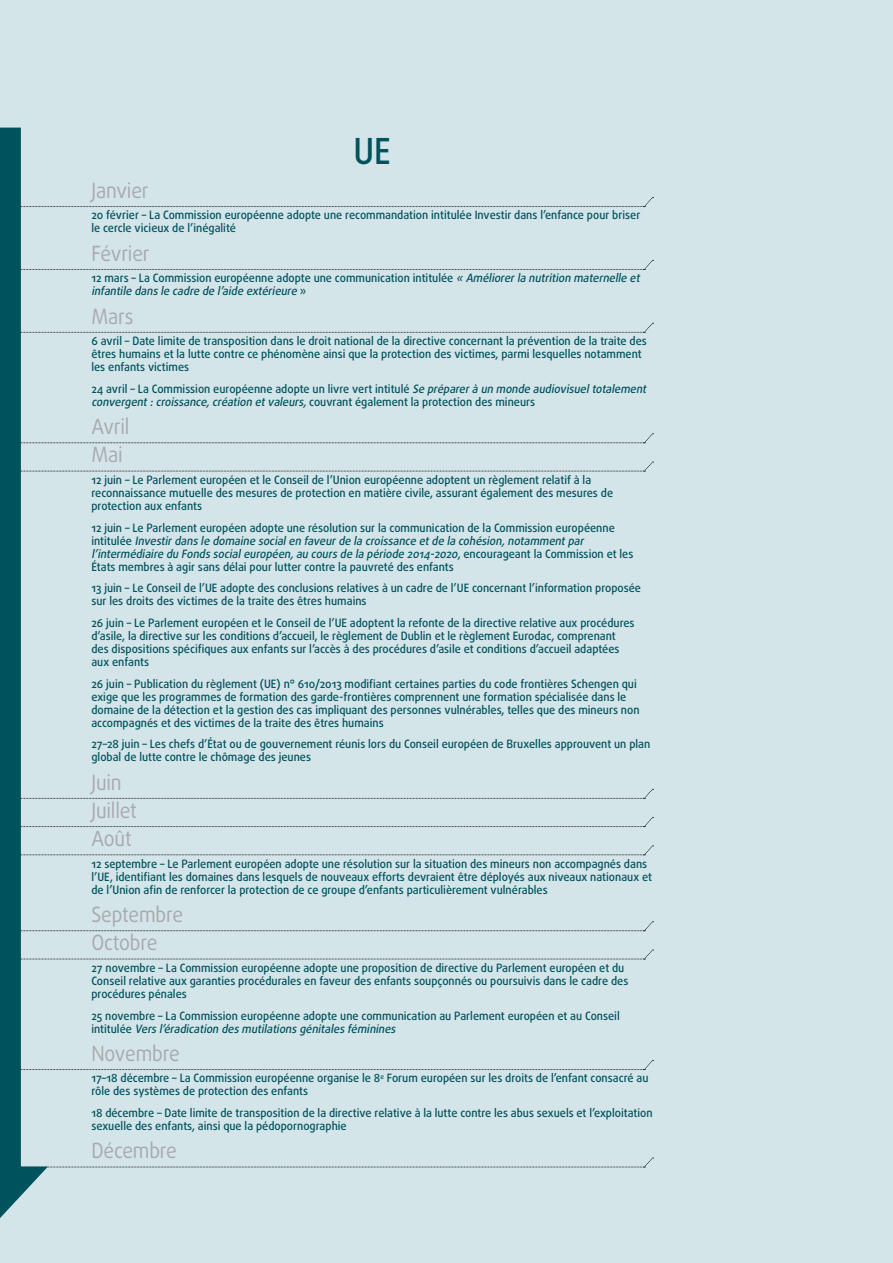
<style>
.page{position:relative;width:893px;height:1263px;background:#d4e5e9}
.page>*{position:absolute;margin:0;border:0;box-sizing:border-box;transform-origin:0 0}
.t1{font:500 36px "Daxline Pro";color:#00525d;scale:.92 1}
.t2{font:21px/28.2px "Daxline Pro";letter-spacing:-.01em;color:#a8a9ad;scale:.92 1}
.t3{font:500 11.55px/13px "Daxline Pro";color:#00525d;scale:.95 1}
.t4{font:italic 500 11.55px/13px "Daxline Pro";color:#00525d;scale:.95 1}
.s1{font-style:normal}
.s2{font-style:italic}
</style>
<div class="page">
<svg style="left:21px;top:197px;width:632px;height:10px"></svg>
<svg style="left:21px;top:260px;width:632px;height:10px"></svg>
<svg style="left:21px;top:323px;width:632px;height:10px"></svg>
<svg style="left:21px;top:434px;width:632px;height:10px"></svg>
<svg style="left:21px;top:462px;width:632px;height:10px"></svg>
<svg style="left:21px;top:789px;width:632px;height:10px"></svg>
<svg style="left:21px;top:817px;width:632px;height:10px"></svg>
<svg style="left:21px;top:846px;width:632px;height:9px"></svg>
<svg style="left:21px;top:921px;width:632px;height:10px"></svg>
<svg style="left:21px;top:950px;width:632px;height:10px"></svg>
<svg style="left:21px;top:1060px;width:632px;height:10px"></svg>
<div style="left:0;top:128px;width:21px;height:1055px;background:#00525d"></div>
<svg style="left:0;top:1158px;width:653px;height:60px"></svg>
<h1 class="t1" style="left:353px;top:128px;width:42px">UE</h1>
<h2 class="t2" style="left:91px;top:176px;width:64px">Janvier</h2>
<p class="t3" style="left:91px;top:209px;width:579px">20 février – La Commission européenne adopte une recommandation intitulée Investir dans l’enfance pour briser le cercle vicieux de l’inégalité</p>
<h2 class="t2" style="left:91px;top:239px;width:65px">Février</h2>
<p class="t4" style="left:91px;top:272px;width:581px"><span class="s1">12 mars – La Commission européenne adopte une communication intitulée</span> «Améliorerla nutrition maternelle et infantile dansle cadre de l’aide extérieure <span class="s1">»</span></p>
<h2 class="t2" style="left:91px;top:302px;width:47px">Mars</h2>
<p class="t3" style="left:91px;top:334px;width:586px">6 avril – Date limite de transposition dans le droit national de la directive concernant la prévention de la traite des êtres humains et la lutte contre ce phénomène ainsi que la protection des victimes, parmi lesquelles notamment les enfants victimes</p>
<p class="t3" style="left:91px;top:382px;width:588px">24 avril – La Commission européenne adopte un livre vert intitulé <span class="s2">Se préparerà un monde audiovisueltotalement convergent :croissance,création etvaleurs,</span>couvrant également la protection des mineurs</p>
<h2 class="t2" style="left:91px;top:412px;width:43px">Avril<br>Mai</h2>
<p class="t3" style="left:91px;top:473px;width:551px">12 juin – Le Parlement européen et le Conseil de l’Union européenne adoptent un règlement relatif à la reconnaissance mutuelle des mesures de protection en matière civile, assurant également des mesures de protection aux enfants</p>
<p class="t3" style="left:91px;top:521px;width:572px">12 juin – Le Parlement européen adopte une résolution sur la communication de la Commission européenne<br>i n t i t u l é e <span class="s2">Investirdansle domaine socialen faveurde la croissance etde la cohésion,notammentpar l’intermédiaire du Fondssocialeuropéen,au coursde la période 2014-2020</span>, e n c o u r a g e a n t l a C o m m i s s i o n e t l e s États membres à agir sans délai pour lutter contre la pauvreté des enfants</p>
<p class="t3" style="left:91px;top:582px;width:580px">13 juin – Le Conseil de l’UE adopte des conclusions relatives à un cadre de l’UE concernant l’information proposée sur les droits des victimes de la traite des êtres humains</p>
<p class="t3" style="left:91px;top:616px;width:573px">26 juin – Le Parlement européen et le Conseil de l’UE adoptent la refonte de la directive relative aux procédures d’asile, la directive sur les conditions d’accueil, le règlement de Dublin et le règlement Eurodac, comprenant des dispositions spécifiques aux enfants sur l’accès à des procédures d’asile et conditions d’accueil adaptées aux enfants</p>
<p class="t3" style="left:91px;top:677px;width:578px">26 juin – Publication du règlement (UE) n° 610/2013 modifiant certaines parties du code frontières Schengen qui exige que les programmes de formation des garde‑frontières comprennent une formation spécialisée dans le domaine de la détection et la gestion des cas impliquant des personnes vulnérables, telles que des mineurs non accompagnés et des victimes de la traite des êtres humains</p>
<p class="t3" style="left:91px;top:738px;width:590px">27–28 juin – Les chefs d’État ou de gouvernement réunis lors du Conseil européen de Bruxelles approuvent un plan global de lutte contre le chômage des jeunes</p>
<h2 class="t2" style="left:91px;top:768px;width:51px">Juin<br>Juillet<br>Août</h2>
<p class="t3" style="left:91px;top:857px;width:592px">12 septembre – Le Parlement européen adopte une résolution sur la situation des mineurs non accompagnés dans l’UE, identifiant les domaines dans lesquels de nouveaux efforts devraient être déployés aux niveaux nationaux et de l’Union afin de renforcer la protection de ce groupe d’enfants particulièrement vulnérables</p>
<h2 class="t2" style="left:91px;top:900px;width:101px">Septembre<br>Octobre</h2>
<p class="t3" style="left:91px;top:961px;width:567px">27 novembre – La Commission européenne adopte une proposition de directive du Parlement européen et du<br>Conseil relative aux garanties procédurales en faveur des enfants soupçonnés ou poursuivis dans le cadre des procédures pénales</p>
<p class="t3" style="left:91px;top:1009px;width:558px">25 novembre – La Commission européenne adopte une communication au Parlement européen et au Conseil i n t i t u l é e <span class="s2">Versl’éradication desmutilationsgénitalesféminines</span></p>
<h2 class="t2" style="left:91px;top:1039px;width:97px">Novembre</h2>
<p class="t3" style="left:91px;top:1072px;width:588px">17–18 décembre – La Commission européenne organise le 8<sup>e</sup> Forum européen sur les droits de l’enfant consacré au rôle des systèmes de protection des enfants</p>
<p class="t3" style="left:91px;top:1106px;width:592px">18 décembre – Date limite de transposition de la directive relative à la lutte contre les abus sexuels et l’exploitation sexuelle des enfants, ainsi que la pédopornographie</p>
<h2 class="t2" style="left:91px;top:1137px;width:95px">Décembre</h2>
</div>
